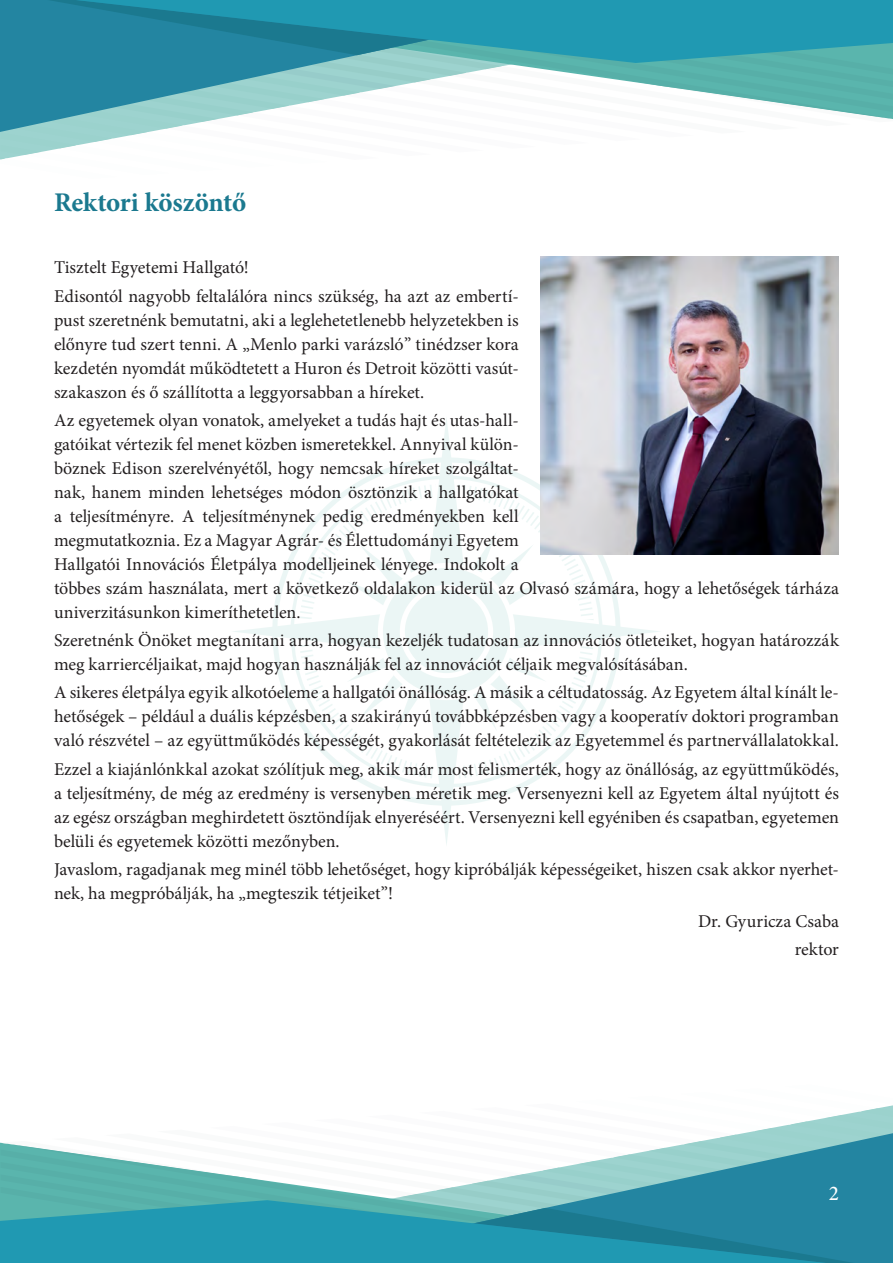
<style>
.page{position:relative;width:893px;height:1263px;background:#fff}
.page>*{position:absolute;margin:0;border:0;box-sizing:border-box;transform-origin:0 0}
.Címsor_1{font:700 27px "Minion Pro";color:#1b798f}
.t1{font:500 21px "Minion Pro";color:#fff}
.szöveg{font:18px/24px "Minion Pro";letter-spacing:-.005em;color:#231f20;text-align:justify}
</style>
<div class="page">
<svg style="left:266px;top:433px;width:379px;height:373px"></svg>
<svg style="left:299px;top:484px;width:295px;height:295px"></svg>
<svg style="left:1px;top:1105px;width:892px;height:95px"></svg>
<svg style="left:0;top:1200px;width:893px;height:63px;background:#2895aa"></svg>
<svg style="left:0;top:63px;width:893px;height:97px"></svg>
<svg style="left:0;top:0;width:893px;height:63px;background:#2894aa"></svg>
<img style="left:540px;top:256px;width:299px;height:299px">
<p class="Címsor_1" style="left:54px;top:183px;width:194px">Rektori köszöntő</p>
<p class="szöveg" style="left:54px;top:256px;width:196px">Tisztelt Egyetemi Hallgató!</p>
<p class="szöveg" style="left:54px;top:284px;width:466px">Edisontól nagyobb feltalálóra nincs szükség, ha azt az embertí&shy;pust szeretnénk bemutatni, aki a leglehetetlenebb helyzetekben is előnyre tud szert tenni. A „Menlo parki varázsló” tinédzser kora kezdetén nyomdát működtetett a Huron és Detroit közötti vasút&shy;szakaszon és ő szállította a leggyorsabban a híreket.</p>
<p class="szöveg" style="left:54px;top:408px;width:787px;text-align:left">Az egyetemek olyan vonatok, amelyeket a tudás hajt és utas-hall-<br>gatóikat vértezik fel menet közben ismeretekkel. Annyival külön-<br>böznek Edison szerelvényétől, hogy nemcsak híreket szolgáltat-<br>nak, hanem minden lehetséges módon ösztönzik a hallgatókat<br>a teljesítményre. A teljesítménynek pedig eredményekben kell<br>megmutatkoznia. Ez a Magyar Agrár- és Élettudományi Egyetem<br>Hallgatói Innovációs Életpálya modelljeinek lényege. Indokolt a<br>többes szám használata, mert a következő oldalakon kiderül az Olvasó számára, hogy a lehetőségek tárháza univerzitásunkon kimeríthetetlen.</p>
<p class="szöveg" style="left:54px;top:628px;width:786px">Szeretnénk Önöket megtanítani arra, hogyan kezeljék tudatosan az innovációs ötleteiket, hogyan határozzák meg karriercéljaikat, majd hogyan használják fel az innovációt céljaik megvalósításában.</p>
<p class="szöveg" style="left:54px;top:681px;width:786px">A sikeres életpálya egyik alkotóeleme a hallgatói önállóság. A másik a céltudatosság. Az Egyetem által kínált le&shy;hetőségek – például a duális képzésben, a szakirányú továbbképzésben vagy a kooperatív doktori programban való részvétel – az együttműködés képességét, gyakorlását feltételezik az Egyetemmel és partnervállalatokkal.</p>
<p class="szöveg" style="left:54px;top:757px;width:786px">Ezzel a kiajánlónkkal azokat szólítjuk meg, akik már most felismerték, hogy az önállóság, az együttműködés, a teljesítmény, de még az eredmény is versenyben méretik meg. Versenyezni kell az Egyetem által nyújtott és az egész országban meghirdetett ösztöndíjak elnyeréséért. Versenyezni kell egyéniben és csapatban, egyetemen belüli és egyetemek közötti mezőnyben.</p>
<p class="szöveg" style="left:54px;top:857px;width:786px">Javaslom, ragadjanak meg minél több lehetőséget, hogy kipróbálják képességeiket, hiszen csak akkor nyerhet&shy;nek, ha megpróbálják, ha „megteszik tétjeiket”!</p>
<p class="szöveg" style="left:698px;top:909px;width:142px">Dr. Gyuricza Csaba</p>
<p class="szöveg" style="left:795px;top:938px;width:46px">rektor</p>
<p class="t1" style="left:829px;top:1178px;width:12px">2</p>
</div>
